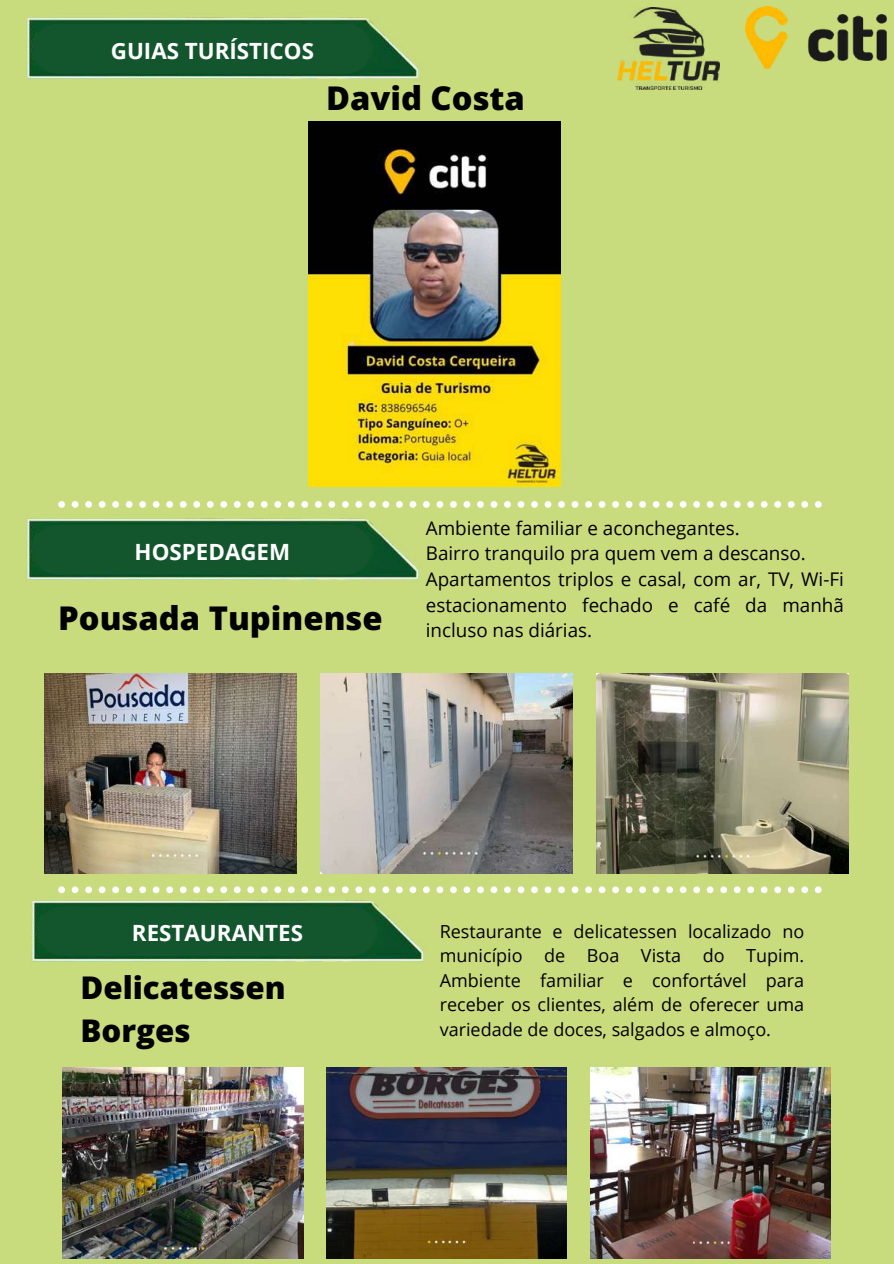
<style>
.page{position:relative;width:894px;height:1264px;background:#fff}
.page>*{position:absolute;margin:0;border:0;box-sizing:border-box;transform-origin:0 0}
.t1{font:800 32.7px "Open Sans";color:#000}
.t2{font:800 31.2px/43px "Open Sans";color:#000}
.t3{font:700 22.35px "Open Sans";color:#fff}
.t4{font:18.75px/25.7px "Open Sans";color:#000}
.t5{font:18px/24.5px "Open Sans";color:#000;text-align:justify}
</style>
<div class="page">
<div style="left:0;top:0;width:893px;height:1263px;background:#c8dc7e"></div>
<img style="left:27px;top:17px;width:392px;height:62px">
<div style="left:33px;top:24px;width:338px;height:50px;background:#13562e"></div>
<svg style="left:450px;top:501px;width:371px;height:7px"></svg>
<img style="left:27px;top:501px;width:417px;height:79px">
<div style="left:33px;top:525px;width:338px;height:49px;background:#13562e"></div>
<img style="left:320px;top:674px;width:252px;height:199px">
<img style="left:596px;top:674px;width:252px;height:199px">
<img style="left:45px;top:674px;width:251px;height:199px">
<img style="left:326px;top:1067px;width:240px;height:191px">
<img style="left:590px;top:1067px;width:240px;height:191px">
<img style="left:62px;top:1067px;width:241px;height:191px">
<svg style="left:451px;top:886px;width:370px;height:7px"></svg>
<img style="left:745px;top:7px;width:140px;height:62px">
<img style="left:617px;top:8px;width:101px;height:82px">
<img style="left:308px;top:121px;width:252px;height:366px">
<img style="left:32px;top:886px;width:419px;height:76px">
<div style="left:38px;top:906px;width:338px;height:50px;background:#13562e"></div>
<p class="t3" style="left:111px;top:35px;width:204px">GUIAS TURÍSTICOS</p>
<h1 class="t1" style="left:326px;top:75px;width:200px">David Costa</h1>
<p class="t3" style="left:135px;top:536px;width:157px">HOSPEDAGEM</p>
<h1 class="t1" style="left:58px;top:595px;width:326px">Pousada Tupinense</h1>
<p class="t4" style="left:425px;top:514px;width:419px">Ambiente familiar e aconchegantes.<br>Bairro tranquilo pra quem vem a descanso.<br>Apartamentos triplos e casal, com ar, TV, Wi-Fi estacionamento fechado e café da manhã incluso nas diárias.</p>
<p class="t3" style="left:132px;top:917px;width:172px">RESTAURANTES</p>
<h2 class="t2" style="left:80px;top:965px;width:206px">Delicatessen<br>Borges</h2>
<p class="t5" style="left:439px;top:918px;width:366px">Restaurante e delicatessen localizado no município de Boa Vista do Tupim.<br>Ambiente familiar e confortável para receber os clientes, além de oferecer uma variedade de doces, salgados e almoço.</p>
</div>
